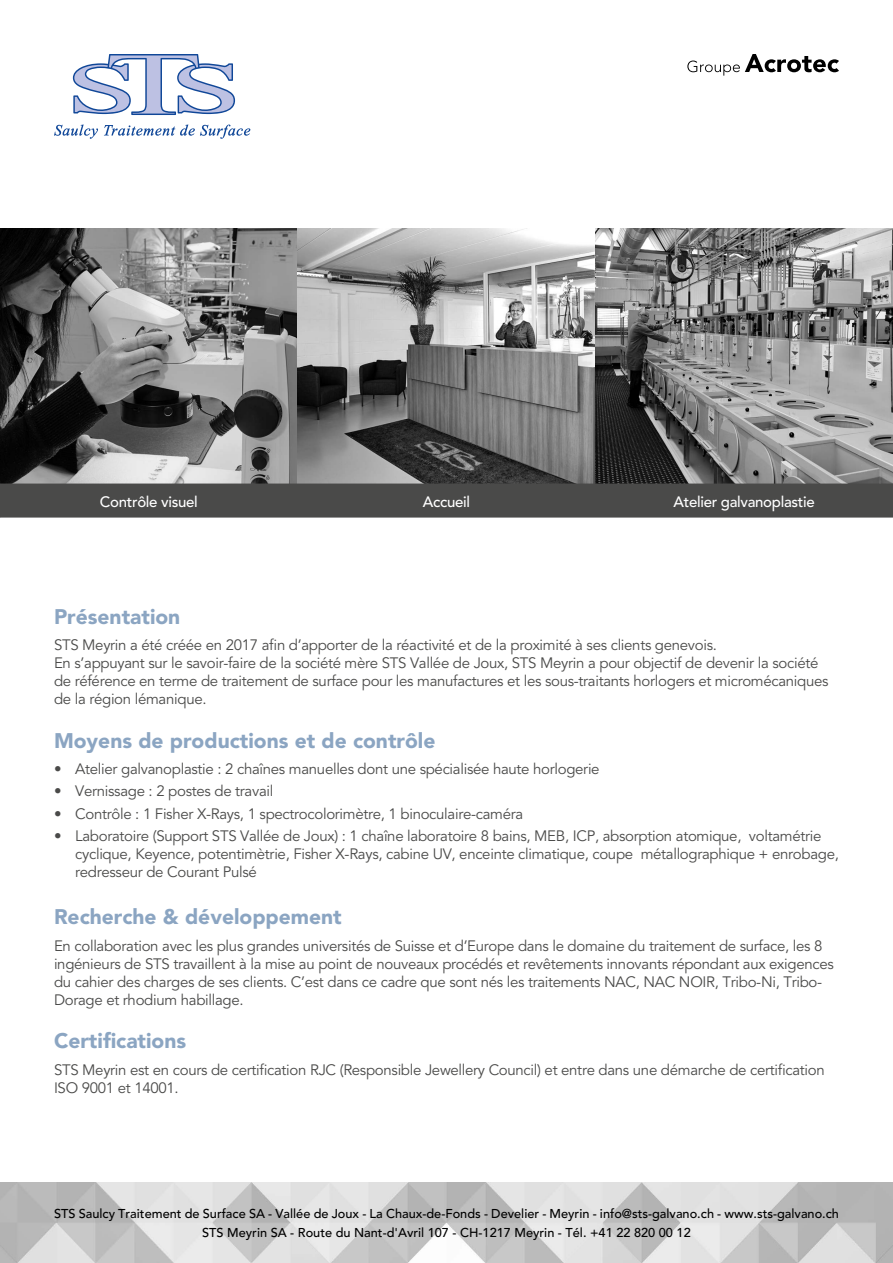
<style>
.page{position:relative;width:893px;height:1263px;background:#fff}
.page>*{position:absolute;margin:0;border:0;box-sizing:border-box;transform-origin:0 0}
.t1{font:900 21px "Avenir";color:#8ba5c2}
.t2{font:15px/18px "Avenir";letter-spacing:-.02em;color:#4a4a49}
.t3{font:500 15px "Avenir";letter-spacing:-.02em;color:#fff}
.t4{font:500 12.75px/19.5px "Avenir";color:#000;text-align:center}
</style>
<div class="page">
<svg style="left:687px;top:54px;width:152px;height:22px"></svg>
<svg style="left:54px;top:124px;width:44px;height:15px"></svg>
<svg style="left:104px;top:124px;width:146px;height:15px"></svg>
<svg style="left:73px;top:54px;width:162px;height:61px"></svg>
<img style="left:0;top:1182px;width:893px;height:81px">
<img style="left:0;top:228px;width:893px;height:255px">
<div style="left:0;top:483px;width:893px;height:35px;background:#4a4a49"></div>
<p class="t3" style="left:100px;top:493px;width:99px">Contrôle visuel</p>
<p class="t3" style="left:423px;top:493px;width:49px">Accueil</p>
<p class="t3" style="left:674px;top:493px;width:143px">Atelier galvanoplastie</p>
<h1 class="t1" style="left:54px;top:604px;width:128px">Présentation</h1>
<p class="t2" style="left:54px;top:637px;width:776px">STS Meyrin a été créée en 2017 afin d’apporter de la réactivité et de la proximité à ses clients genevois.<br>En s’appuyant sur le savoir-faire de la société mère STS Vallée de Joux, STS Meyrin a pour objectif de devenir la société de référence en terme de traitement de surface pour les manufactures et les sous-traitants horlogers et micromécaniques de la région lémanique.</p>
<h1 class="t1" style="left:54px;top:728px;width:383px">Moyens de productions et de contrôle</h1>
<p class="t2" style="left:54px;top:760px;width:547px">• Atelier galvanoplastie : 2 chaînes manuelles dont une spécialisée haute horlogerie</p>
<p class="t2" style="left:54px;top:783px;width:221px">• Vernissage : 2 postes de travail</p>
<p class="t2" style="left:54px;top:805px;width:471px">• Contrôle : 1 Fisher X-Rays, 1 spectrocolorimètre, 1 binoculaire-caméra</p>
<p class="t2" style="left:75px;top:827px;width:765px;text-indent:-21px">• Laboratoire (Support STS Vallée de Joux) : 1 chaîne laboratoire 8 bains, MEB, ICP, absorption atomique, voltamétrie cyclique, Keyence, potentimètrie, Fisher X-Rays, cabine UV, enceinte climatique, coupe métallographique + enrobage, redresseur de Courant Pulsé</p>
<h1 class="t1" style="left:54px;top:904px;width:289px">Recherche &amp; développement</h1>
<p class="t2" style="left:54px;top:937px;width:781px">En collaboration avec les plus grandes universités de Suisse et d’Europe dans le domaine du traitement de surface, les 8 ingénieurs de STS travaillent à la mise au point de nouveaux procédés et revêtements innovants répondant aux exigences du cahier des charges de ses clients. C’est dans ce cadre que sont nés les traitements NAC, NAC NOIR, Tribo-Ni, Tribo-Dorage et rhodium habillage.</p>
<h1 class="t1" style="left:54px;top:1028px;width:134px">Certifications</h1>
<p class="t2" style="left:54px;top:1061px;width:772px">STS Meyrin est en cours de certification RJC (Responsible Jewellery Council) et entre dans une démarche de certification<br>ISO 9001 et 14001.</p>
<p class="t4" style="left:54px;top:1204px;width:787px">STS Saulcy Traitement de Surface SA - Vallée de Joux - La Chaux-de-Fonds - Develier - Meyrin - info@sts-galvano.ch - www.sts-galvano.ch<br>STS Meyrin SA - Route du Nant-d'Avril 107 - CH-1217 Meyrin - Tél. +41 22 820 00 12</p>
</div>
